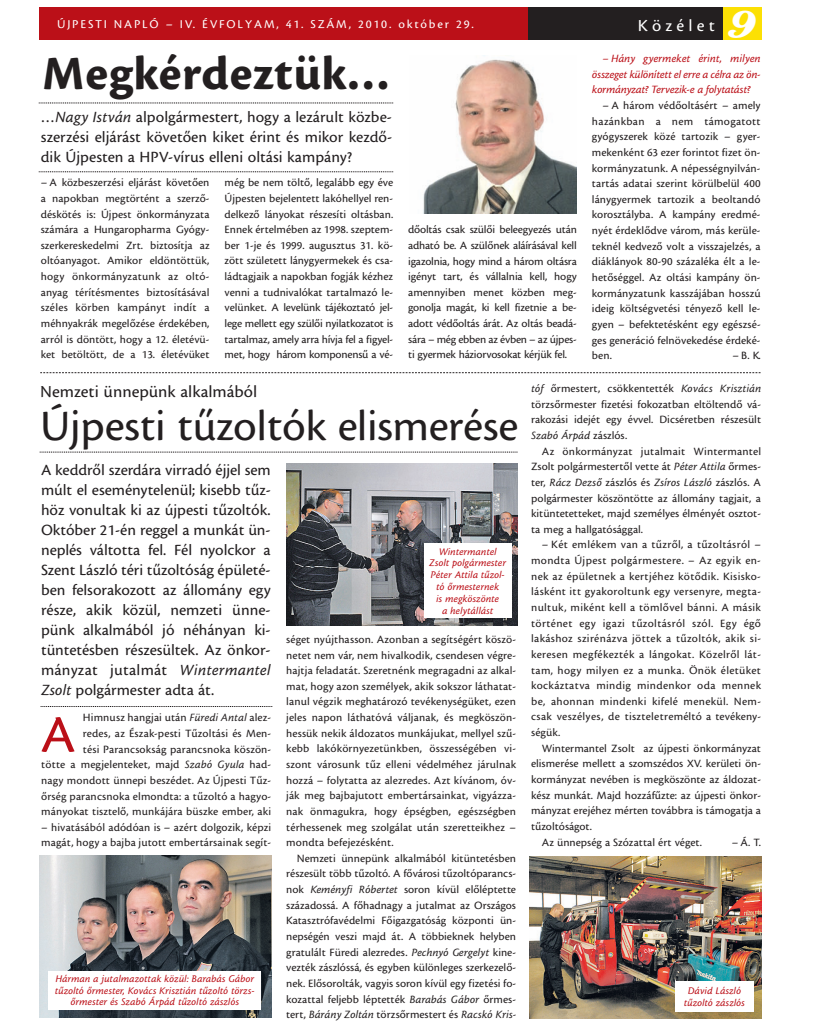
<style>
.page{position:relative;width:833px;height:1025px;background:#fff}
.page>*{position:absolute;margin:0;border:0;box-sizing:border-box;transform-origin:0 0}
.t1{font:55px "Cronos M";color:#bb1018}
.t2{font:700 49.75px "Cronos M";color:#231f20}
.t3{font:45px "Cronos M";letter-spacing:-.01em;color:#231f20}
.t4{font:40px "Eclat ICG";color:#fff}
.t5{font:17.5px "Cronos M";color:#231f20}
.t6{font:17.5px "Cronos M";letter-spacing:.24em;color:#fff}
.t7{font:16.25px/20px "Cronos M";color:#231f20;text-align:justify}
.t8{font:12.5px "Cronos M";letter-spacing:.145em;color:#fff}
.t9{font:11.62px/15.6px "Cronos M";color:#231f20;text-align:justify}
.t10{font:italic 11.62px/15.6px "Cronos M";letter-spacing:-.02em;color:#bb1018;text-align:justify}
.t11{font:italic 10.62px/11.9px "Cronos M";color:#bb1018;text-align:center}
.s1{font-style:italic}
</style>
<div class="page">
<svg style="left:40px;top:372px;width:720px;height:1px"></svg>
<div style="left:39px;top:7px;width:489px;height:33px;background:#bb1018"></div>
<div style="left:528px;top:7px;width:196px;height:33px;background:#231f20"></div>
<div style="left:723px;top:7px;width:39px;height:33px;background:#fce004"></div>
<svg style="left:39px;top:103px;width:354px;height:1px"></svg>
<svg style="left:39px;top:171px;width:354px;height:1px"></svg>
<svg style="left:41px;top:706px;width:231px;height:1px"></svg>
<img style="left:423px;top:59px;width:153px;height:154px">
<svg style="left:40px;top:451px;width:477px;height:1px"></svg>
<img style="left:40px;top:855px;width:231px;height:161px">
<img style="left:286px;top:463px;width:231px;height:162px">
<img style="left:530px;top:856px;width:231px;height:161px">
<div style="left:424px;top:543px;width:87px;height:75px;background:#fff"></div>
<div style="left:675px;top:980px;width:78px;height:31px;background:#fff"></div>
<div style="left:48px;top:970px;width:213px;height:38px;background:#fff"></div>
<p class="t8" style="left:57px;top:19px;width:418px">ÚJPESTI NAPLÓ – IV. ÉVFOLYAM, 41. SZÁM, 2010. október 29.</p>
<h3 class="t6" style="left:637px;top:18px;width:79px">Közélet</h3>
<h3 class="t4" style="left:728px;top:0;width:30px">9</h3>
<h2 class="t2" style="left:42px;top:53px;width:350px">Megkérdeztük…</h2>
<h3 class="t7" style="left:41px;top:107px;width:353px">…<span class="s1">Nagy István</span> alpolgármestert, hogy a lezárult közbe&shy;szerzési eljárást követõen kiket érint és mikor kezdõ&shy;dik Újpesten a HPV-vírus elleni oltási kampány?</h3>
<p class="t9" style="left:41px;top:175px;width:170px">– A közbeszerzési eljárást követõen a napokban megtörtént a szerzõ&shy;déskötés is: Újpest önkormányzata számára a Hungaropharma Gyógy&shy;szerkereskedelmi Zrt. biztosítja az oltóanyagot. Amikor eldöntöttük, hogy önkormányzatunk az oltó&shy;anyag térítésmentes biztosításával széles körben kampányt indít a méhnyakrák megelõzése érdekében, arról is döntött, hogy a 12. életévü&shy;ket betöltött, de a 13. életévüket</p>
<p class="t9" style="left:224px;top:175px;width:170px">még be nem töltõ, legalább egy éve Újpesten bejelentett lakóhellyel ren&shy;delkezõ lányokat részesíti oltásban.<br>Ennek értelmében az 1998. szeptem&shy;ber 1-je és 1999. augusztus 31. kö&shy;zött született lánygyermekek és csa&shy;ládtagjaik a napokban fogják kézhez venni a tudnivalókat tartalmazó le&shy;velünket. A levelünk tájékoztató jel&shy;lege mellett egy szülõi nyilatkozatot is tartalmaz, amely arra hívja fel a figyel&shy;met, hogy három komponensû a vé-</p>
<p class="t9" style="left:408px;top:222px;width:170px">dõoltás csak szülõi beleegyezés után adható be. A szülõnek aláírásával kell igazolnia, hogy mind a három oltásra igényt tart, és vállalnia kell, hogy amennyiben menet közben meg&shy;gonolja magát, ki kell fizetnie a be&shy;adott védõoltás árát. Az oltás beadá&shy;sára – még ebben az évben – az újpes&shy;ti gyermek háziorvosokat kérjük fel.</p>
<p class="t10" style="left:592px;top:51px;width:170px;text-indent:11px">– Hány gyermeket érint, milyen összeget különített el erre a célra az ön&shy;kormányzat? Tervezik-e a folytatást?</p>
<p class="t9" style="left:592px;top:98px;width:170px;text-indent:11px">– A három védõoltásért – amely hazánkban a nem támogatott gyógyszerek közé tartozik – gyer&shy;mekenként 63 ezer forintot fizet ön&shy;kormányzatunk. A népességnyilván&shy;tartás adatai szerint körülbelül 400 lánygyermek tartozik a beoltandó korosztályba. A kampány eredmé&shy;nyét érdeklõdve várom, más kerüle&shy;teknél kedvezõ volt a visszajelzés, a diáklányok 80-90 százaléka élt a le&shy;hetõséggel. Az oltási kampány ön&shy;kormányzatunk kasszájában hosszú ideig költségvetési tényezõ kell le&shy;gyen – befektetésként egy egészsé&shy;ges generáció felnövekedése érdeké&shy;ben.</p>
<p class="t9" style="left:732px;top:348px;width:30px">– B. K.</p>
<h3 class="t5" style="left:40px;top:384px;width:218px">Nemzeti ünnepünk alkalmából</h3>
<h3 class="t3" style="left:40px;top:407px;width:479px">Újpesti tûzoltók elismerése</h3>
<p class="t7" style="left:41px;top:460px;width:231px">A keddrõl szerdára virradó éjjel sem múlt el eseménytelenül; kisebb tûz&shy;höz vonultak ki az újpesti tûzoltók.<br>Október 21-én reggel a munkát ün&shy;neplés váltotta fel. Fél nyolckor a Szent László téri tûzoltóság épületé&shy;ben felsorakozott az állomány egy része, akik közül, nemzeti ünne&shy;pünk alkalmából jó néhányan ki&shy;tüntetésben részesültek. Az önkor&shy;mányzat jutalmát <span class="s1">Wintermantel Zsolt</span> polgármester adta át.</p>
<p class="t9" style="left:41px;top:710px;width:231px;text-align:right">Himnusz hangjai után <span class="s1">Füredi Antal</span> alez-<br>redes, az Észak-pesti Tûzoltási és Men-<br>tési Parancsokság parancsnoka köszön-<br>tötte a megjelenteket, majd <span class="s1">Szabó Gyula</span> had&shy;nagy mondott ünnepi beszédet. Az Újpesti Tûz&shy;õrség parancsnoka elmondta: a tûzoltó a hagyo&shy;mányokat tisztelõ, munkájára büszke ember, aki</p>
<p class="t9" style="left:41px;top:819px;width:231px">– hivatásából adódóan is – azért dolgozik, képzi magát, hogy a bajba jutott embertársainak segít-</p>
<h1 class="t1" style="left:41px;top:711px;width:37px">A</h1>
<p class="t11" style="left:55px;top:972px;width:201px">Hárman a jutalmazottak közül: Barabás Gábor tûzoltó õrmester, Kovács Krisztián tûzoltó törzs&shy;õrmester és Szabó Árpád tûzoltó zászlós</p>
<p class="t11" style="left:429px;top:545px;width:78px">Wintermantel<br>Zsolt polgármester<br>Péter Attila tûzol&shy;tó õrmesternek<br>is megköszönte<br>a helytállást</p>
<p class="t9" style="left:286px;top:631px;width:231px">séget nyújthasson. Azonban a segítségért köszö&shy;netet nem vár, nem hivalkodik, csendesen végre&shy;hajtja feladatát. Szeretnénk megragadni az alkal&shy;mat, hogy azon személyek, akik sokszor láthatat&shy;lanul végzik meghatározó tevékenységüket, ezen jeles napon láthatóvá váljanak, és megköszön&shy;hessük nekik áldozatos munkájukat, mellyel szû&shy;kebb lakókörnyezetünkben, összességében vi&shy;szont városunk tûz elleni védelméhez járulnak hozzá – folytatta az alezredes. Azt kívánom, óv&shy;ják meg bajbajutott embertársainkat, vigyázza&shy;nak önmagukra, hogy épségben, egészségben térhessenek meg szolgálat után szeretteikhez – mondta befejezésként.</p>
<p class="t9" style="left:286px;top:850px;width:231px;text-indent:11px">Nemzeti ünnepünk alkalmából kitüntetésben részesült több tûzoltó. A fõvárosi tûzoltóparancs&shy;nok <span class="s1">Keményfi Róbertet</span> soron kívül elõléptette századossá. A fõhadnagy a jutalmat az Országos Katasztrófavédelmi Fõigazgatóság központi ün&shy;nepségén veszi majd át. A többieknek helyben gratulált Füredi alezredes. <span class="s1">Pechnyó Gergelyt</span> kine&shy;vezték zászlóssá, és egyben különleges szerkezelõ&shy;nek. Elõsorolták, vagyis soron kívül egy fizetési fo&shy;kozattal feljebb léptették <span class="s1">Barabás Gábor</span> õrmes&shy;tert, <span class="s1">Bárány Zoltán</span> törzsõrmestert és <span class="s1">Racskó Kris-</span></p>
<p class="t9" style="left:531px;top:381px;width:231px"><span class="s1">tóf</span> õrmestert, csökkentették <span class="s1">Kovács Krisztián </span>törzsõrmester fizetési fokozatban eltöltendõ vá&shy;rakozási idejét egy évvel. Dicséretben részesült <span class="s1">Szabó Árpád</span> zászlós.</p>
<p class="t9" style="left:531px;top:443px;width:231px;text-indent:11px">Az önkormányzat jutalmait Wintermantel Zsolt polgármestertõl vette át <span class="s1">Péter Attila</span> õrmes&shy;ter, <span class="s1">Rácz Dezsõ</span> zászlós és <span class="s1">Zsíros László</span> zászlós. A polgármester köszöntötte az állomány tagjait, a kitüntetetteket, majd személyes élményét osztot&shy;ta meg a hallgatósággal.</p>
<p class="t9" style="left:531px;top:537px;width:231px;text-indent:11px">– Két emlékem van a tûzrõl, a tûzoltásról – mondta Újpest polgármestere. – Az egyik en&shy;nek az épületnek a kertjéhez kötõdik. Kisisko&shy;lásként itt gyakoroltunk egy versenyre, megta&shy;nultuk, miként kell a tömlõvel bánni. A másik történet egy igazi tûzoltásról szól. Egy égõ lakáshoz szirénázva jöttek a tûzoltók, akik si&shy;keresen megfékezték a lángokat. Közelrõl lát&shy;tam, hogy milyen ez a munka. Önök életüket kockáztatva mindig mindenkor oda mennek be, ahonnan mindenki kifelé menekül. Nem&shy;csak veszélyes, de tiszteletreméltó a tevékeny&shy;ségük.</p>
<p class="t9" style="left:542px;top:740px;width:221px">Wintermantel Zsolt az újpesti önkormányzat</p>
<p class="t9" style="left:531px;top:756px;width:231px">elismerése mellett a szomszédos XV. kerületi ön-</p>
<p class="t9" style="left:531px;top:771px;width:231px">kormányzat nevében is megköszönte az áldozat-</p>
<p class="t9" style="left:531px;top:787px;width:231px">kész munkát. Majd hozzáfûzte: az újpesti önkor-</p>
<p class="t9" style="left:531px;top:803px;width:231px">mányzat erejéhez mérten továbbra is támogatja a</p>
<p class="t9" style="left:531px;top:818px;width:62px">tûzoltóságot.</p>
<p class="t9" style="left:542px;top:834px;width:162px">Az ünnepség a Szózattal ért véget.</p>
<p class="t9" style="left:732px;top:834px;width:31px">– Á. T.</p>
<p class="t11" style="left:684px;top:984px;width:63px">Dávid László tûzoltó zászlós</p>
</div>
